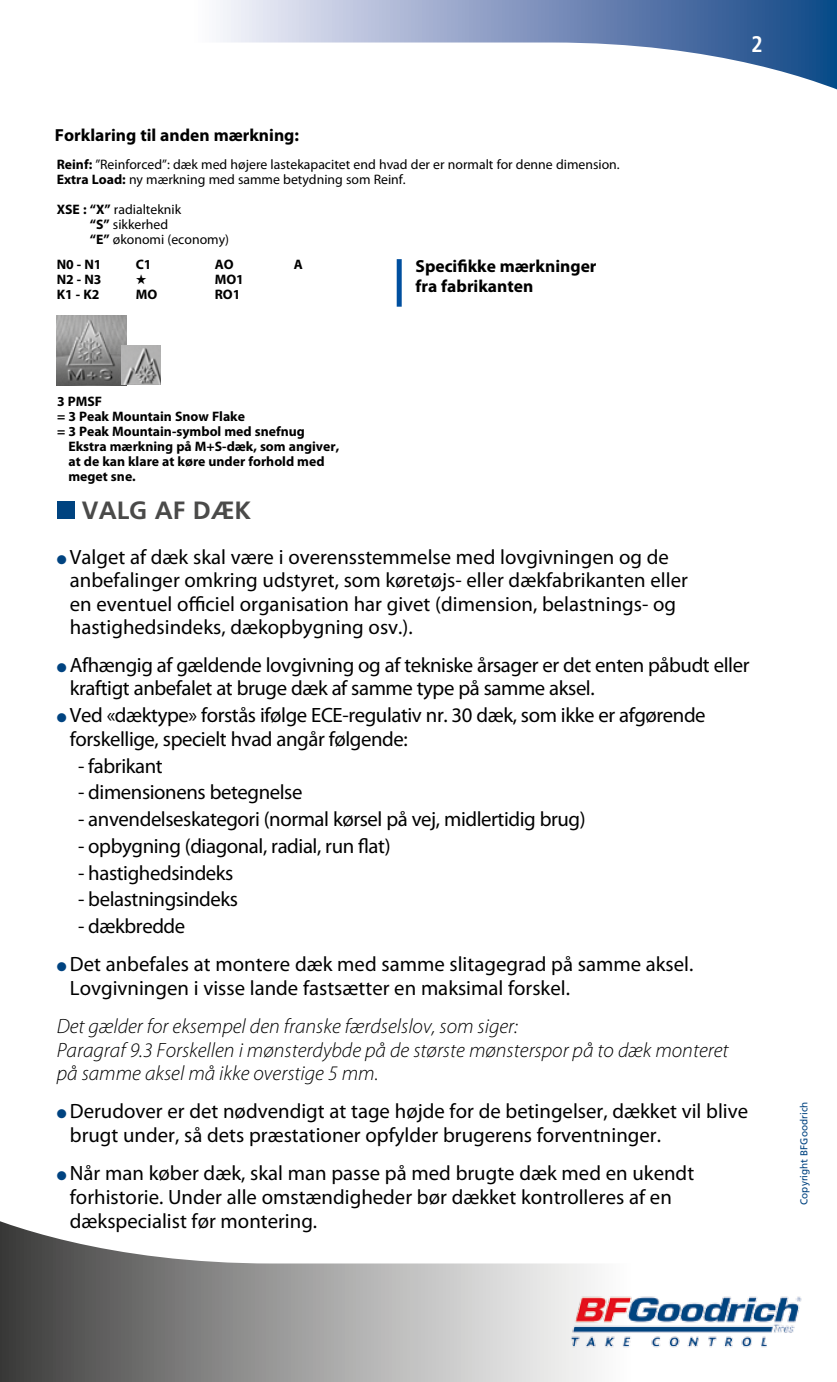
<style>
.page{position:relative;width:837px;height:1382px;background:#fff}
.page>*{position:absolute;margin:0;border:0;box-sizing:border-box;transform-origin:0 0}
.t1{font:700 25px "Frutiger";color:#4a4a49}
.t2{font:700 condensed 22.5px "Frutiger LT Com";color:#fff}
.t3{font:20.75px/23.8px "Myriad Pro";color:#000}
.t4{font:20.75px/23.2px "Myriad Pro";letter-spacing:-.02em;color:#000}
.t5{font:italic 300 20.75px/23.8px "Myriad Pro";color:#000}
.t6{font:700 17.5px/20px "Myriad Pro";color:#000}
.t7{font:13.75px/15px "Myriad Pro";color:#000}
.t8{font:700 13.75px/15px "Myriad Pro";color:#000;text-align:justify}
.t9{font:10px "Frutiger";color:#004380}
.s1{font-weight:700}
.s2{color:#004380}
</style>
<div class="page">
<svg style="left:220px;top:0;width:616px;height:89px"></svg>
<svg style="left:0;top:1221px;width:595px;height:161px"></svg>
<img style="left:527px;top:1263px;width:275px;height:118px">
<img style="left:57px;top:315px;width:70px;height:70px">
<img style="left:122px;top:345px;width:38px;height:40px">
<div style="left:57px;top:501px;width:17px;height:18px;background:#004380"></div>
<div style="left:396px;top:259px;width:5px;height:48px;background:#004f9f"></div>
<p class="t6" style="left:55px;top:124px;width:245px">Forklaring til anden mærkning:</p>
<p class="t7" style="left:57px;top:157px;width:564px"><span class="s1">Reinf:</span> ”Reinforced”: dæk med højere lastekapacitet end hvad der er normalt for denne dimension.<br><span class="s1">Extra Load:</span> ny mærkning med samme betydning som Reinf.</p>
<p class="t7" style="left:90px;top:202px;width:141px;text-indent:-33px"><span class="s1">XSE : “X”</span> radialteknik<br><span class="s1">“S”</span> sikkerhed<br><span class="s1">“E”</span> økonomi (economy)</p>
<p class="t8" style="left:57px;top:257px;width:46px">N0 - N1<br>N2 - N3<br>K1 - K2</p>
<p class="t8" style="left:136px;top:257px;width:17px">C1</p>
<p class="t8" style="left:136px;top:287px;width:23px">MO</p>
<p class="t8" style="left:215px;top:257px;width:31px;text-align:left">AO<br>MO1<br>RO1</p>
<p class="t8" style="left:294px;top:257px;width:11px">A</p>
<p class="t6" style="left:415px;top:256px;width:182px">Specifikke mærkninger fra fabrikanten</p>
<p class="t2" style="left:750px;top:31px;width:13px">2</p>
<p class="t8" style="left:57px;top:393px;width:46px">3 PMSF</p>
<p class="t8" style="left:57px;top:408px;width:189px">= 3 Peak Mountain Snow Flake</p>
<p class="t8" style="left:57px;top:423px;width:249px">= 3 Peak Mountain-symbol med snefnug</p>
<p class="t8" style="left:68px;top:438px;width:272px">Ekstra mærkning på M+S-dæk, som angiver,</p>
<p class="t8" style="left:68px;top:453px;width:257px">at de kan klare at køre under forhold med</p>
<p class="t8" style="left:68px;top:468px;width:69px">meget sne.</p>
<p class="t1" style="left:82px;top:496px;width:171px">VALG AF DÆK</p>
<p class="t3" style="left:70px;top:545px;width:619px;text-indent:-13px"><span class="s2">●</span> Valget af dæk skal være i overensstemmelse med lovgivningen og de anbefalinger omkring udstyret, som køretøjs- eller dækfabrikanten eller en eventuel officiel organisation har givet (dimension, belastnings- og hastighedsindeks, dækopbygning osv.).</p>
<p class="t4" style="left:70px;top:653px;width:681px;text-indent:-13px"><span class="s2">●</span> Afhængig af gældende lovgivning og af tekniske årsager er det enten påbudt eller kraftigt anbefalet at bruge dæk af samme type på samme aksel.</p>
<p class="t4" style="left:70px;top:704px;width:637px;text-indent:-13px"><span class="s2">●</span> Ved «dæktype» forstås ifølge ECE-regulativ nr. 30 dæk, som ikke er afgørende forskellige, specielt hvad angår følgende:</p>
<p class="t4" style="left:78px;top:754px;width:86px">- fabrikant</p>
<p class="t4" style="left:78px;top:780px;width:226px">- dimensionens betegnelse</p>
<p class="t4" style="left:78px;top:807px;width:509px">- anvendelseskategori (normal kørsel på vej, midlertidig brug)</p>
<p class="t4" style="left:78px;top:834px;width:314px">- opbygning (diagonal, radial, run flat)</p>
<p class="t4" style="left:78px;top:861px;width:157px">- hastighedsindeks</p>
<p class="t4" style="left:78px;top:887px;width:161px">- belastningsindeks</p>
<p class="t4" style="left:78px;top:914px;width:109px">- dækbredde</p>
<p class="t3" style="left:70px;top:952px;width:625px;text-indent:-13px"><span class="s2">●</span> Det anbefales at montere dæk med samme slitagegrad på samme aksel.<br>Lovgivningen i visse lande fastsætter en maksimal forskel.</p>
<p class="t5" style="left:57px;top:1014px;width:673px">Det gælder for eksempel den franske færdselslov, som siger:<br>Paragraf 9.3 Forskellen i mønsterdybde på de største mønsterspor på to dæk monteret på samme aksel må ikke overstige 5 mm.</p>
<p class="t3" style="left:70px;top:1099px;width:679px;text-indent:-13px"><span class="s2">●</span> Derudover er det nødvendigt at tage højde for de betingelser, dækket vil blive brugt under, så dets præstationer opfylder brugerens forventninger.</p>
<p class="t3" style="left:70px;top:1161px;width:625px;text-indent:-13px"><span class="s2">●</span> Når man køber dæk, skal man passe på med brugte dæk med en ukendt forhistorie. Under alle omstændigheder bør dækket kontrolleres af en dækspecialist før montering.</p>
<p class="t9" style="left:797px;top:1205px;width:105px;rotate:-90deg">Copyright BFGoodrich</p>
</div>
